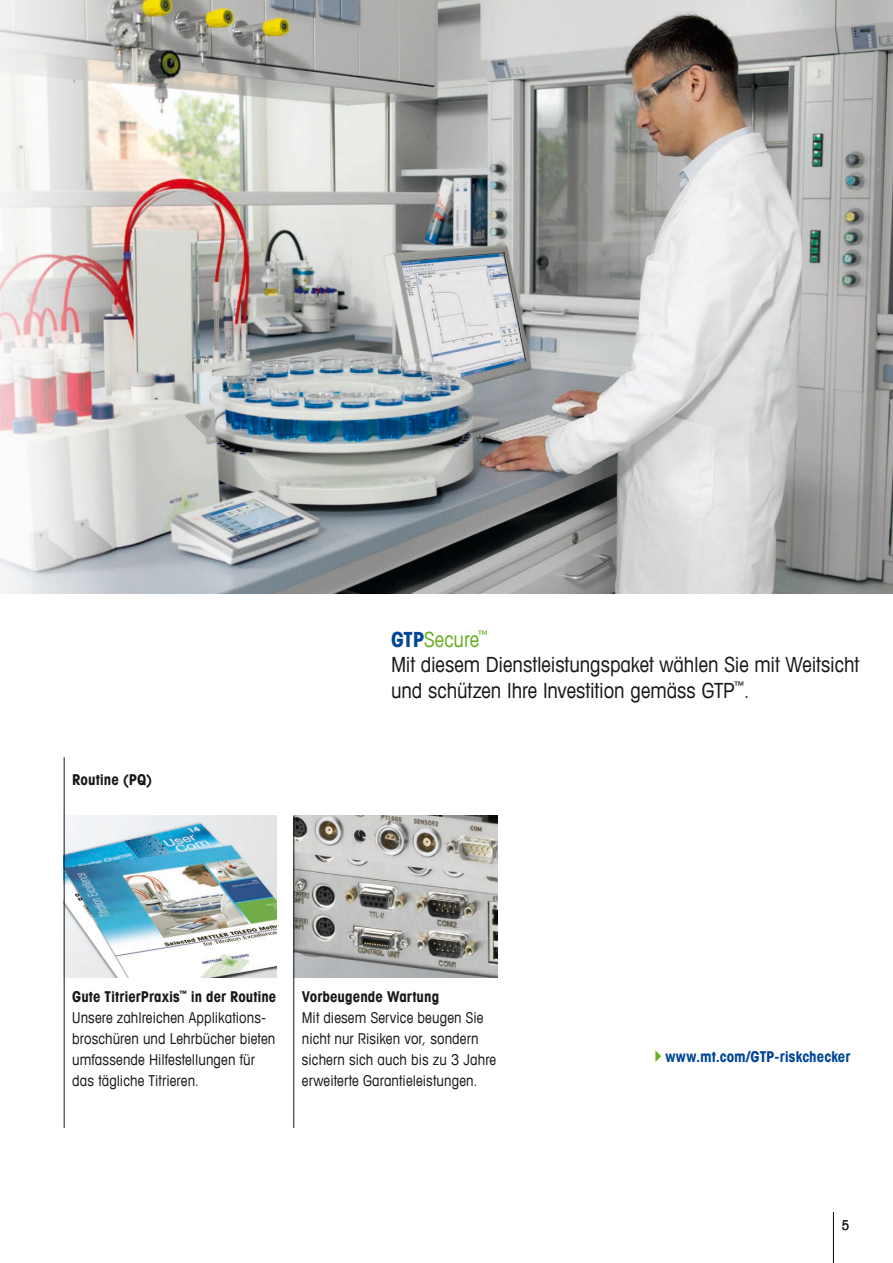
<style>
.page{position:relative;width:893px;height:1263px;background:#fff}
.page>*{position:absolute;margin:0;border:0;box-sizing:border-box;transform-origin:0 0}
._8_Subtitle_Book_14{font:condensed 21px/25.5px "Avant Garde Com";letter-spacing:-.005em;color:#1a171c}
._7_Subtitle_Bold_14{font:condensed 21px "Avant Garde Com";letter-spacing:-.005em;color:#6bb022}
._12_Running_Text_10{font:condensed 15px/21px "Avant Garde Com";letter-spacing:.005em;color:#1a171c}
._12_Running_Text_10-2{font:700 condensed 15px "Avant Garde Com";letter-spacing:.005em;color:#1a171c}
._9__ProductNews_runn{font:700 condensed 15px "Avant Garde Com";color:#004595}
._8_Subtitle_Book_14-2{font:700 condensed 15px "Avant Garde Com";letter-spacing:.005em;color:#1a171c}
.t1{font:condensed 13.5px "Avant Garde Com";color:#1a171c}
.s1{font-weight:700;color:#004595}
</style>
<div class="page">
<img style="left:0;top:0;width:893px;height:594px">
<svg style="left:655px;top:1050px;width:6px;height:12px"></svg>
<img style="left:65px;top:816px;width:211px;height:162px">
<img style="left:294px;top:816px;width:203px;height:162px">
<hr style="left:833px;top:1212px;width:1px;height:51px;background:#1a171c">
<hr style="left:64px;top:757px;width:1px;height:371px;background:#1a171c">
<hr style="left:293px;top:816px;width:1px;height:312px;background:#1a171c">
<p class="_8_Subtitle_Book_14-2" style="left:72px;top:770px;width:81px">Routine (PQ)</p>
<p class="_7_Subtitle_Bold_14" style="left:391px;top:626px;width:99px"><span class="s1">GTP</span>Secure<sup>™</sup></p>
<p class="_8_Subtitle_Book_14" style="left:391px;top:651px;width:469px">Mit diesem Dienstleistungspaket wählen Sie mit Weitsicht und schützen Ihre Investition gemäss GTP<sup>™</sup>.</p>
<p class="_12_Running_Text_10-2" style="left:72px;top:987px;width:206px">Gute TitrierPraxis<sup>™</sup> in der Routine</p>
<p class="_12_Running_Text_10" style="left:72px;top:1007px;width:205px">Unsere zahlreichen Applikations&shy;broschüren und Lehrbücher bieten umfassende Hilfestellungen für das tägliche Titrieren.</p>
<p class="_12_Running_Text_10-2" style="left:302px;top:987px;width:139px">Vorbeugende Wartung</p>
<p class="_12_Running_Text_10" style="left:302px;top:1007px;width:196px">Mit diesem Service beugen Sie nicht nur Risiken vor, sondern sichern sich auch bis zu 3 Jahre erweiterte Garantieleistungen.</p>
<p class="_9__ProductNews_runn" style="left:665px;top:1047px;width:187px">www.mt.com/GTP-riskchecker</p>
<p class="t1" style="left:842px;top:1217px;width:9px">5</p>
</div>
